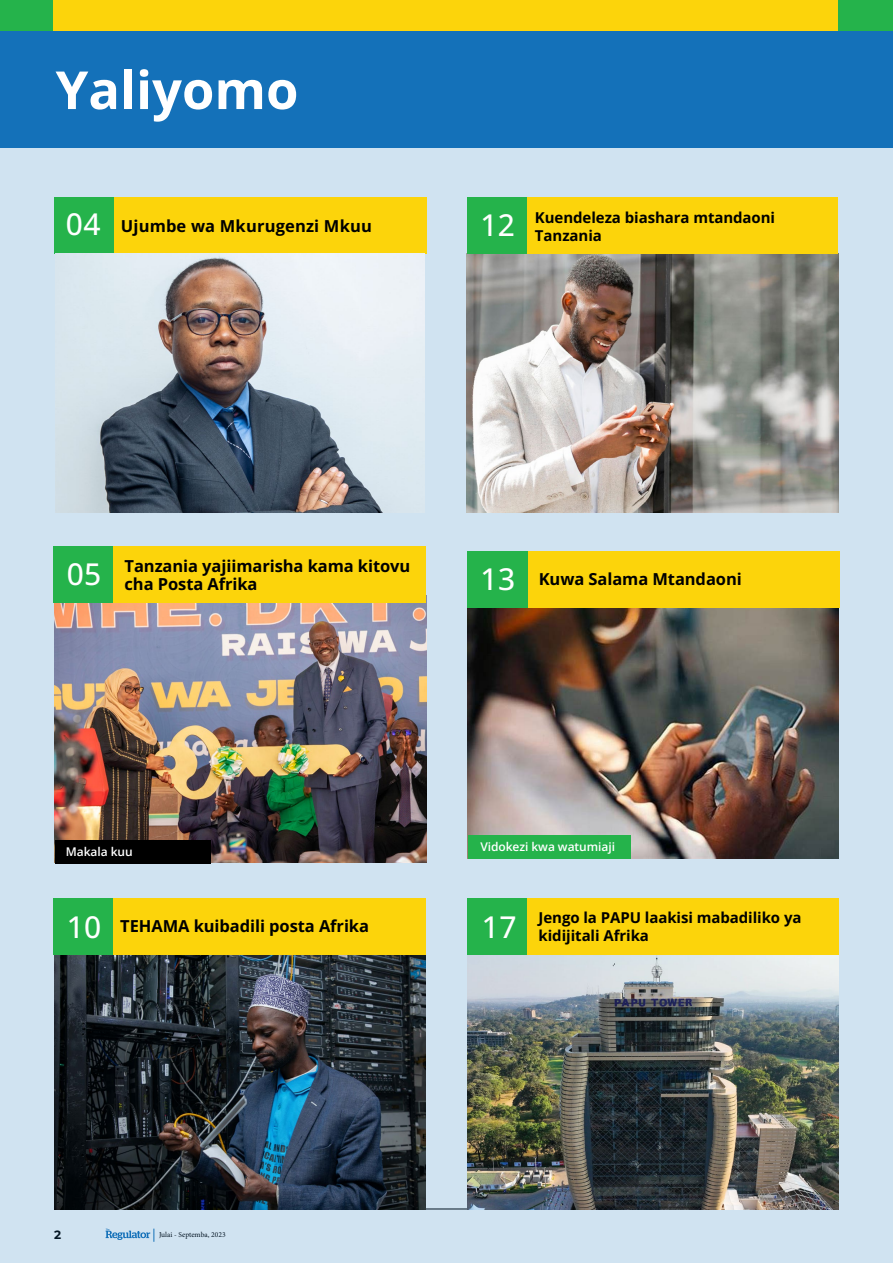
<style>
.page{position:relative;width:893px;height:1263px;background:#fff}
.page>*{position:absolute;margin:0;border:0;box-sizing:border-box;transform-origin:0 0}
.t1{font:700 52.5px "Open Sans";color:#fff}
.t2{font:500 30px "Open Sans";color:#fff}
.t3{font:700 16.5px/18px "Open Sans";letter-spacing:-.005em;color:#000}
.t4{font:700 15px/18px "Open Sans";letter-spacing:-.005em;color:#000}
.t5{font:600 12px "Open Sans";letter-spacing:-.005em;color:#fff}
.t6{font:700 12px "Montserrat";color:#000}
.t7{font:7.5px "Minion Pro";color:#000}
.s1{font-weight:500;font-size:30px;color:#fff}
</style>
<div class="page">
<div style="left:0;top:122px;width:893px;height:1141px;background:#d0e3f1"></div>
<div style="left:0;top:30px;width:893px;height:118px;background:#1471b9"></div>
<div style="left:45px;top:0;width:794px;height:30px;background:#fcd40b"></div>
<div style="left:839px;top:0;width:54px;height:30px;background:#25b34b"></div>
<div style="left:0;top:0;width:53px;height:30px;background:#25b34b"></div>
<div style="left:112px;top:197px;width:314px;height:56px;background:#fcd40b"></div>
<div style="left:54px;top:197px;width:59px;height:56px;background:#25b34b"></div>
<img style="left:468px;top:955px;width:371px;height:254px">
<div style="left:526px;top:898px;width:313px;height:57px;background:#fcd40b"></div>
<div style="left:467px;top:898px;width:59px;height:57px;background:#25b34b"></div>
<img style="left:467px;top:607px;width:371px;height:252px">
<div style="left:528px;top:551px;width:311px;height:56px;background:#fcd40b"></div>
<div style="left:467px;top:551px;width:61px;height:56px;background:#25b34b"></div>
<div style="left:468px;top:835px;width:163px;height:24px;background:#25b34b"></div>
<img style="left:467px;top:253px;width:371px;height:259px">
<div style="left:526px;top:197px;width:312px;height:56px;background:#fcd40b"></div>
<div style="left:467px;top:197px;width:59px;height:56px;background:#25b34b"></div>
<img style="left:54px;top:603px;width:372px;height:259px">
<div style="left:113px;top:547px;width:313px;height:56px;background:#fcd40b"></div>
<div style="left:53px;top:547px;width:60px;height:56px;background:#25b34b"></div>
<div style="left:55px;top:840px;width:155px;height:23px;background:#000"></div>
<img style="left:54px;top:955px;width:372px;height:254px">
<div style="left:111px;top:898px;width:315px;height:57px;background:#fcd40b"></div>
<div style="left:53px;top:898px;width:60px;height:57px;background:#25b34b"></div>
<img style="left:55px;top:253px;width:370px;height:259px">
<h1 class="t1" style="left:56px;top:54px;width:244px">Yaliyomo</h1>
<p class="t3" style="left:66px;top:216px;width:307px"><span class="s1">04</span> Ujumbe wa Mkurugenzi Mkuu</p>
<p class="t4" style="left:535px;top:208px;width:242px;text-indent:-55px"><span class="s1">12</span> Kuendeleza biashara mtandaoni<br>Tanzania</p>
<h2 class="t2" style="left:67px;top:553px;width:36px">05</h2>
<p class="t3" style="left:125px;top:556px;width:287px">Tanzania yajiimarisha kama kitovu cha Posta Afrika</p>
<p class="t3" style="left:481px;top:570px;width:263px"><span class="s1">13</span> Kuwa Salama Mtandaoni</p>
<p class="t5" style="left:66px;top:844px;width:68px">Makala kuu</p>
<p class="t3" style="left:67px;top:917px;width:304px"><span class="s1">10</span> TEHAMA kuibadili posta Afrika</p>
<p class="t5" style="left:480px;top:838px;width:136px">Vidokezi kwa watumiaji</p>
<h2 class="t2" style="left:482px;top:906px;width:36px">17</h2>
<p class="t4" style="left:539px;top:908px;width:264px">Jengo la PAPU laakisi mabadiliko ya kidijitali Afrika</p>
<p class="t6" style="left:54px;top:1226px;width:9px">2</p>
<p class="t7" style="left:159px;top:1229px;width:68px">Julai - Septemba, 2023</p>
</div>
